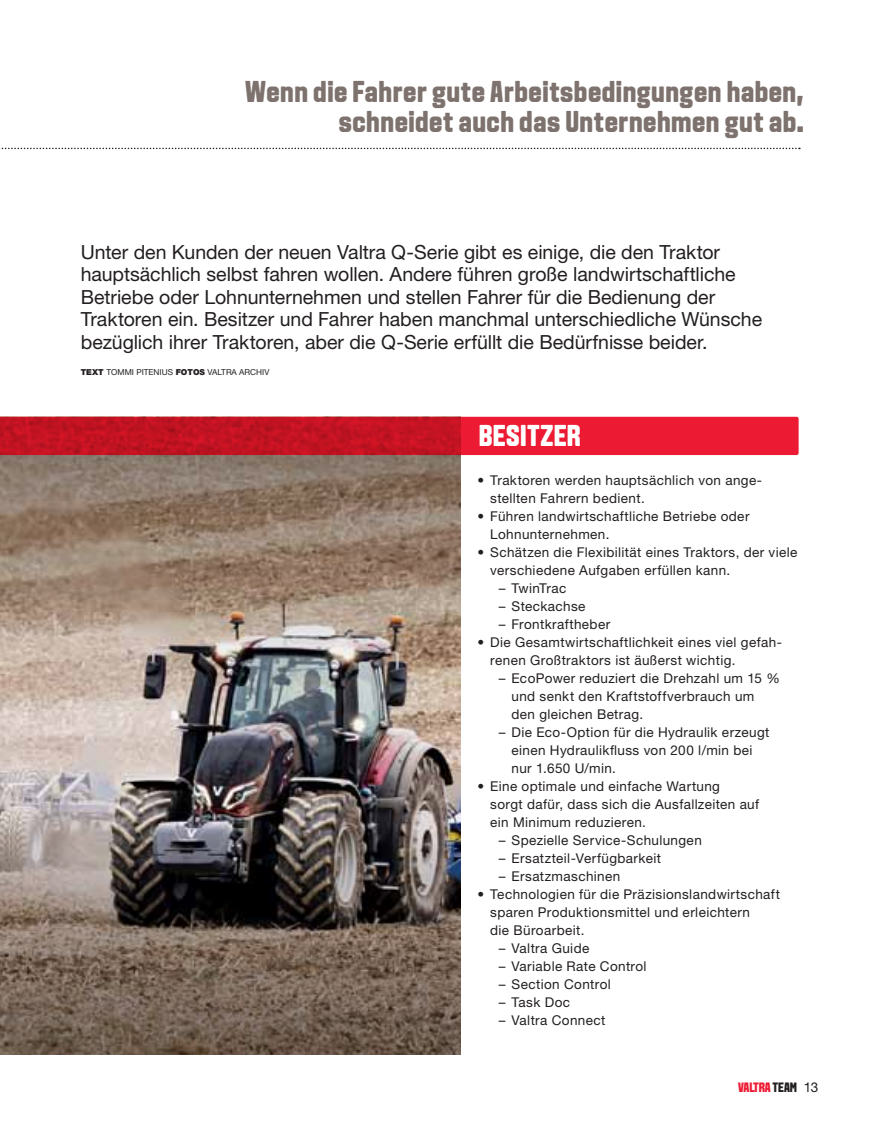
<style>
.page{position:relative;width:872px;height:1127px;background:#fff}
.page>*{position:absolute;margin:0;border:0;box-sizing:border-box;transform-origin:0 0}
.t1{font:800 30px/30px "VALTRA Aveny T";letter-spacing:.02em;color:#7d726d;text-align:right}
.t2{font:800 30px "VALTRA Aveny T";color:#fff}
.t3{font:19.5px/22.5px "Helvetica Neue LT Std";letter-spacing:-.005em;color:#231f20}
.t4{font:13.5px/18px "Helvetica Neue LT Std";letter-spacing:.03em;color:#231f20}
.t5{font:800 13.5px "VALTRA Aveny T";color:#ed1a33}
.t6{font:800 13.5px "VALTRA Aveny T";color:#231f20}
.t7{font:8.25px "Helvetica Neue LT Std";color:#231f20}
.s1{font-weight:900}
.s2{font-family:"Helvetica Neue LT Std";font-weight:400}
</style>
<div class="page">
<div style="left:460px;top:417px;width:338px;height:38px;background:#ed1a33"></div>
<svg style="left:0;top:148px;width:800px;height:1px"></svg>
<img style="left:0;top:417px;width:460px;height:637px">
<h1 class="t1" style="left:245px;top:77px;width:560px">Wenn die Fahrer gute Arbeitsbedingungen haben, schneidet auch das Unternehmen gut ab.</h1>
<p class="t3" style="left:81px;top:240px;width:683px">Unter den Kunden der neuen Valtra Q-Serie gibt es einige, die den Traktor hauptsächlich selbst fahren wollen. Andere führen große landwirtschaftliche Betriebe oder Lohnunternehmen und stellen Fahrer für die Bedienung der Traktoren ein. Besitzer und Fahrer haben manchmal unterschiedliche Wünsche bezüglich ihrer Traktoren, aber die Q-Serie erfüllt die Bedürfnisse beider.</p>
<p class="t7" style="left:81px;top:367px;width:189px"><span class="s1">TEXT</span> tomm i piten ius <span class="s1">FOTOS</span> valtra arch iv</p>
<h1 class="t2" style="left:479px;top:416px;width:28px">Besitzer</h1>
<p class="t4" style="left:490px;top:471px;width:272px;text-indent:-13px">• Traktoren werden hauptsächlich von ange&shy;stellten Fahrern bedient.</p>
<p class="t4" style="left:490px;top:507px;width:261px;text-indent:-13px">• Führen landwirtschaftliche Betriebe oder<br>Lohnunternehmen.</p>
<p class="t4" style="left:490px;top:543px;width:309px;text-indent:-13px">• Schätzen die Flexibilität eines Traktors, der viele verschiedene Aufgaben erfüllen kann.</p>
<p class="t4" style="left:499px;top:579px;width:69px">– TwinTrac</p>
<p class="t4" style="left:499px;top:597px;width:88px">– Steckachse</p>
<p class="t4" style="left:499px;top:615px;width:113px">– Frontkraftheber</p>
<p class="t4" style="left:490px;top:633px;width:292px;text-indent:-13px">• Die Gesamtwirtschaftlichkeit eines viel gefah&shy;renen Großtraktors ist äußerst wichtig.</p>
<p class="t4" style="left:511px;top:669px;width:270px;text-indent:-13px">– EcoPower reduziert die Drehzahl um 15 % und senkt den Kraftstoffverbrauch um den gleichen Betrag.</p>
<p class="t4" style="left:511px;top:723px;width:259px;text-indent:-13px">– Die Eco-Option für die Hydraulik erzeugt einen Hydraulikfluss von 200 l/min bei nur 1.650 U/min.</p>
<p class="t4" style="left:490px;top:777px;width:270px;text-indent:-13px">• Eine optimale und einfache Wartung<br>sorgt dafür, dass sich die Ausfallzeiten auf ein Minimum reduzieren.</p>
<p class="t4" style="left:499px;top:831px;width:205px">– Spezielle Service-Schulungen</p>
<p class="t4" style="left:499px;top:849px;width:164px">– Ersatzteil-Verfügbarkeit</p>
<p class="t4" style="left:499px;top:867px;width:123px">– Ersatzmaschinen</p>
<p class="t4" style="left:490px;top:885px;width:291px;text-indent:-13px">• Technologien für die Präzisionslandwirtschaft sparen Produktionsmittel und erleichtern<br>die Büroarbeit.</p>
<p class="t4" style="left:499px;top:939px;width:92px">– Valtra Guide</p>
<p class="t4" style="left:499px;top:957px;width:149px">– Variable Rate Control</p>
<p class="t4" style="left:499px;top:975px;width:114px">– Section Control</p>
<p class="t4" style="left:499px;top:993px;width:73px">– Task Doc</p>
<p class="t4" style="left:499px;top:1011px;width:108px">– Valtra Connect</p>
<p class="t5" style="left:738px;top:1078px;width:12px">Valtra</p>
<p class="t6" style="left:772px;top:1078px;width:47px">team <span class="s2">13</span></p>
</div>
